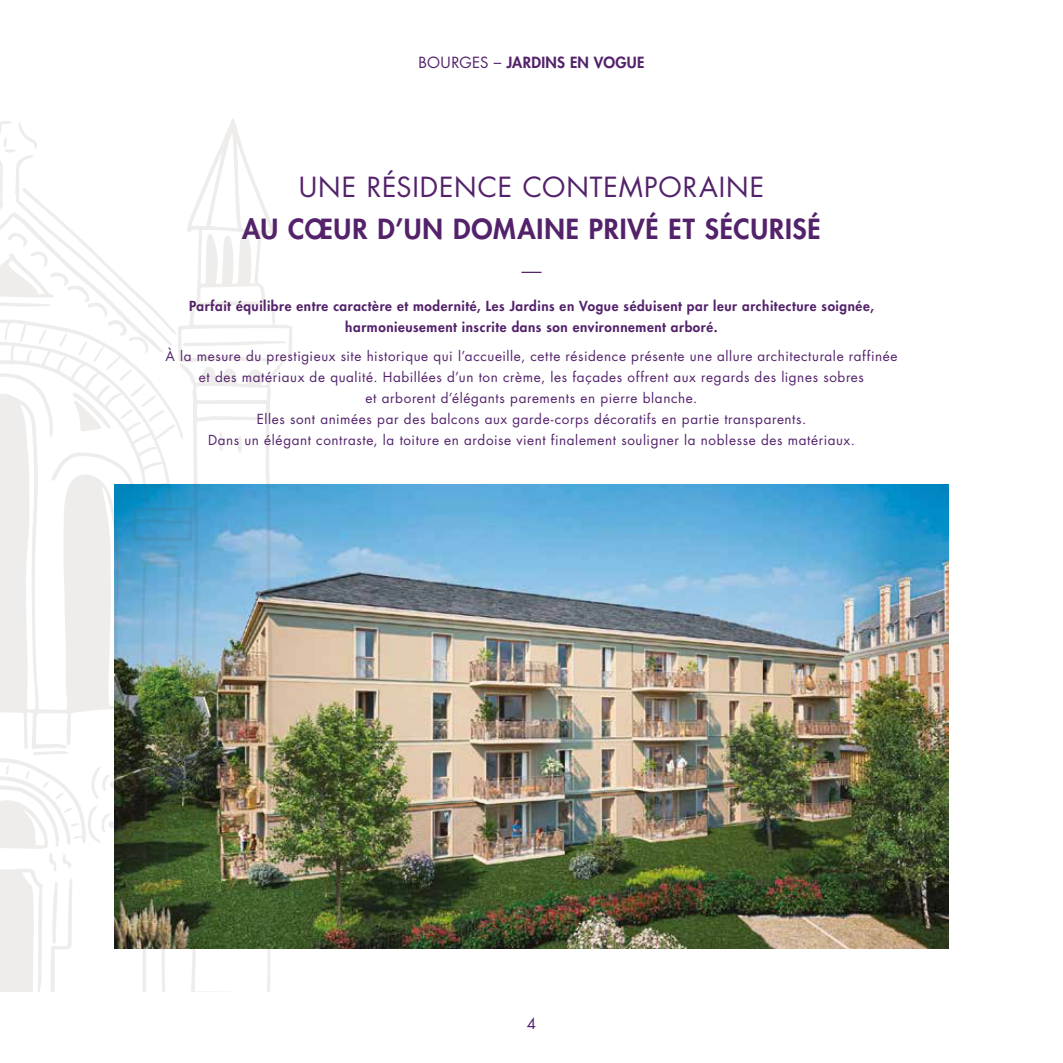
<style>
.page{position:relative;width:1063px;height:1063px;background:#fff}
.page>*{position:absolute;margin:0;border:0;box-sizing:border-box;transform-origin:0 0}
.t1{font:800 27px "Futura Std";letter-spacing:.03em;color:#53226b}
.t2{font:27px "Futura Std";letter-spacing:.035em;color:#53226b}
.t3{font:300 27px "Futura Std";color:#53226b}
.t4{font:800 15px "Futura Std";letter-spacing:.02em;color:#53226b}
.t5{font:15px "Futura Std";color:#53226b}
.t6{font:13.5px/21px "Futura Std";letter-spacing:.045em;color:#53226b;text-align:center}
.t7{font:800 13.5px/21px "Futura Std";letter-spacing:.045em;color:#53226b;text-align:center}
.s1{font-weight:400}
</style>
<div class="page">
<img style="left:292px;top:485px;width:656px;height:463px">
<img style="left:0;top:118px;width:292px;height:873px">
<svg style="left:52px;top:881px;width:6px;height:63px"></svg>
<img style="left:0;top:121px;width:286px;height:751px">
<p class="t4" style="left:419px;top:53px;width:227px"><span class="s1">BOURGES –</span> JARDINS EN VOGUE</p>
<h1 class="t2" style="left:299px;top:170px;width:467px">UNE RÉSIDENCE CONTEMPORAINE</h1>
<h1 class="t1" style="left:242px;top:212px;width:580px">AU CŒUR D’UN DOMAINE PRIVÉ ET SÉCURISÉ</h1>
<h1 class="t3" style="left:518px;top:255px;width:28px">—</h1>
<p class="t7" style="left:189px;top:295px;width:686px">Parfait équilibre entre caractère et modernité, Les Jardins en Vogue séduisent par leur architecture soignée, harmonieusement inscrite dans son environnement arboré.</p>
<p class="t6" style="left:165px;top:346px;width:734px">À la mesure du prestigieux site historique qui l’accueille, cette résidence présente une allure architecturale raffinée et des matériaux de qualité. Habillées d’un ton crème, les façades offrent aux regards des lignes sobres<br>et arborent d’élégants parements en pierre blanche.<br>Elles sont animées par des balcons aux garde-corps décoratifs en partie transparents.<br>Dans un élégant contraste, la toiture en ardoise vient finalement souligner la noblesse des matériaux.</p>
<p class="t5" style="left:527px;top:1014px;width:11px">4</p>
</div>
